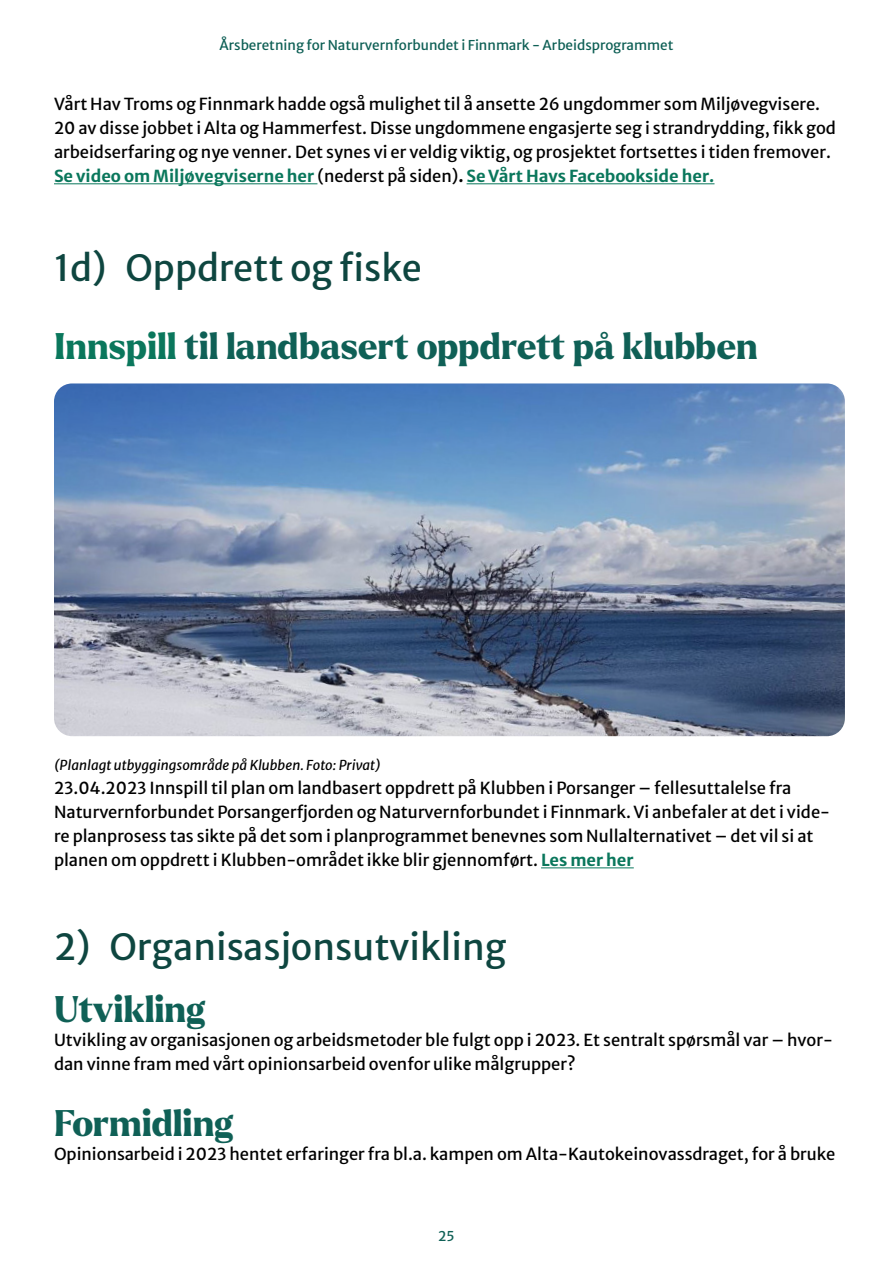
<style>
.page{position:relative;width:893px;height:1263px;background:#fff}
.page>*{position:absolute;margin:0;border:0;box-sizing:border-box;transform-origin:0 0}
.Ingress{font:800 36px "Larken";color:#0f6056}
.Brødtekst{font:36px "Merriweather Sans";color:#0e4640}
.Brødtekst-2{font:16.5px/24px "Merriweather Sans";color:#000}
.t1{font:13.5px "Merriweather Sans";color:#0f6056}
.t2{font:italic 13.5px "Merriweather Sans";color:#000}
.s1{font-weight:700;color:#0a775c}
.s2{font-weight:700}
.s3{color:#0a775c}
</style>
<div class="page">
<hr style="left:54px;top:183px;width:263px;height:1px;background:#0a775c">
<hr style="left:467px;top:183px;width:247px;height:1px;background:#0a775c">
<hr style="left:541px;top:867px;width:93px;height:1px;background:#0a775c">
<img style="left:54px;top:383px;width:791px;height:353px">
<p class="t1" style="left:220px;top:33px;width:455px">Årsberetning for Naturvernforbundet i Finnmark - Arbeidsprogrammet</p>
<p class="Brødtekst-2" style="left:54px;top:90px;width:783px">Vårt Hav Troms og Finnmark hadde også mulighet til å ansette 26 ungdommer som Miljøvegvisere.<br>20 av disse jobbet i Alta og Hammerfest. Disse ungdommene engasjerte seg i strandrydding, fikk god arbeidserfaring og nye venner. Det synes vi er veldig viktig, og prosjektet fortsettes i tiden fremover.<br><span class="s1">Se video om Miljøvegviserne her</span> (nederst på siden)<span class="s2">.</span> <span class="s1">Se Vårt Havs Facebookside her.</span></p>
<p class="Brødtekst" style="left:54px;top:237px;width:369px">1d) Oppdrett og fiske</p>
<p class="Ingress" style="left:54px;top:323px;width:705px"><span class="s3">Innspill</span> til landbasert oppdrett på klubben</p>
<p class="t2" style="left:54px;top:752px;width:328px">(Planlagt utbyggingsområde på Klubben. Foto: Privat)</p>
<p class="Brødtekst-2" style="left:54px;top:774px;width:778px">23.04.2023 Innspill til plan om landbasert oppdrett på Klubben i Porsanger – fellesuttalelse fra Naturvernforbundet Porsangerfjorden og Naturvernforbundet i Finnmark. Vi anbefaler at det i vide&shy;re planprosess tas sikte på det som i planprogrammet benevnes som Nullalternativet – det vil si at planen om oppdrett i Klubben-området ikke blir gjennomført. <span class="s1">Les mer her</span></p>
<p class="Brødtekst" style="left:54px;top:916px;width:454px">2) Organisasjonsutvikling</p>
<p class="Ingress" style="left:54px;top:985px;width:153px">Utvikling</p>
<p class="Brødtekst-2" style="left:54px;top:1026px;width:780px">Utvikling av organisasjonen og arbeidsmetoder ble fulgt opp i 2023. Et sentralt spørsmål var – hvor&shy;dan vinne fram med vårt opinionsarbeid ovenfor ulike målgrupper?</p>
<p class="Ingress" style="left:54px;top:1099px;width:181px">Formidling</p>
<p class="Brødtekst-2" style="left:54px;top:1140px;width:783px">Opinionsarbeid i 2023 hentet erfaringer fra bl.a. kampen om Alta-Kautokeinovassdraget, for å bruke</p>
<p class="t1" style="left:438px;top:1224px;width:18px">25</p>
</div>
